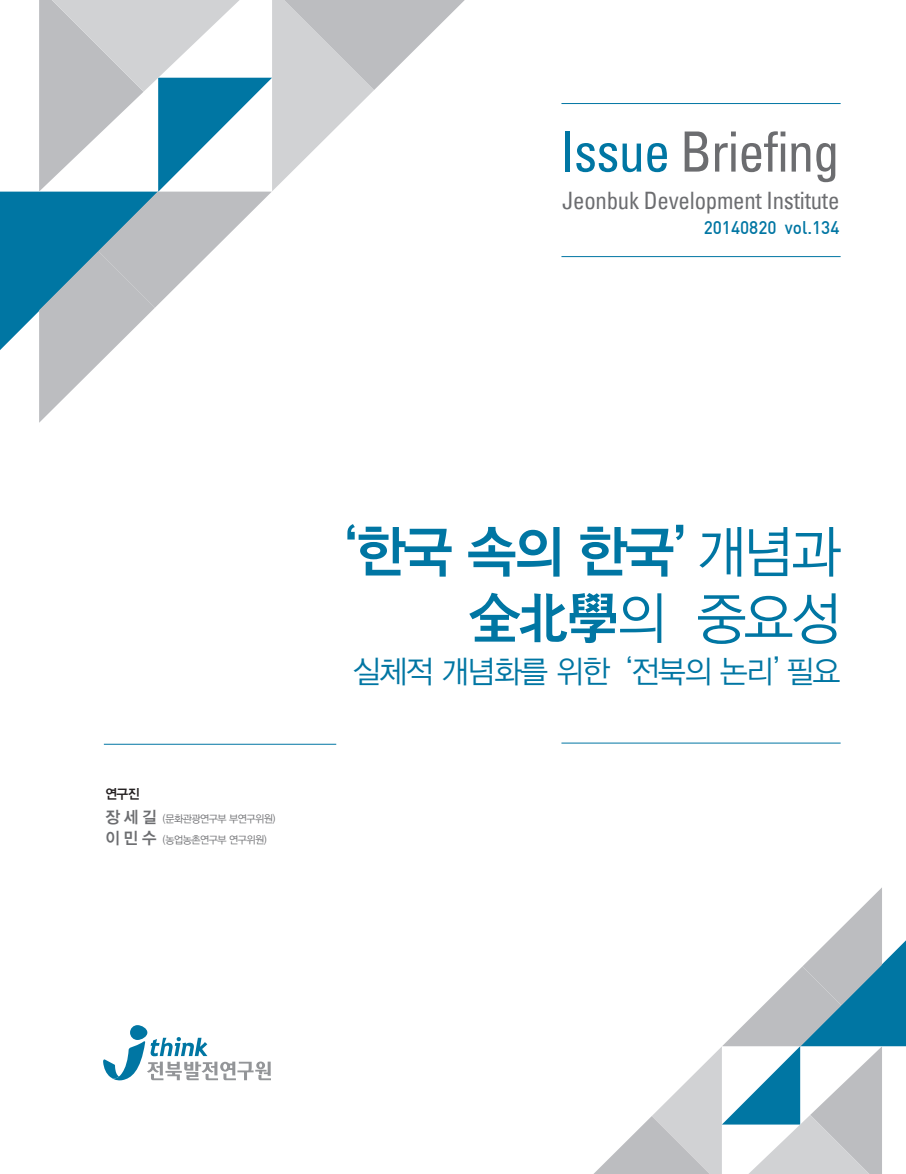
<style>
.page{position:relative;width:906px;height:1174px;background:#fff}
.page>*{position:absolute;margin:0;border:0;box-sizing:border-box;transform-origin:0 0}
.t1{font:56.4px "YDIYGO340";color:#0076a3;scale:.95 1}
.t2{font:56.4px "YDIYGO320";color:#0076a3;scale:.95 1}
.t3{font:55.5px "Univecon";letter-spacing:-.02em;color:#6c6d70;scale:.95 1}
.t4{font:31.5px "YDIYGO320";letter-spacing:-.04em;color:#0076a3;scale:.95 1}
.t5{font:24px "Univecon";letter-spacing:-.01em;color:#6c6d70;scale:.95 1}
.t6{font:18px "Dinmed";color:#0076a3;scale:.95 1}
.t7{font:13.5px "YDIYGO340";color:#231f20;scale:.95 1}
.t8{font:10.5px/21px "YDIYGO320";letter-spacing:-.05em;color:#6c6d70;scale:.95 1}
.s1{color:#0076a3}
.s2{font-family:"YDIYGO340";font-size:16.5px}
.s3{font-family:"YDIYGO320"}
.s4{font-family:"YDIYGO340"}
</style>
<div class="page">
<svg style="left:0;top:191px;width:39px;height:159px;background:#2087ae"></svg>
<svg style="left:39px;top:0;width:426px;height:423px"></svg>
<svg style="left:593px;top:887px;width:313px;height:287px"></svg>
<hr style="left:104px;top:744px;width:232px;height:1px;background:#0076a3">
<hr style="left:561px;top:742px;width:279px;height:1px;background:#0076a3">
<hr style="left:561px;top:103px;width:279px;height:1px;background:#0076a3">
<hr style="left:561px;top:256px;width:279px;height:1px;background:#0076a3">
<div style="left:130px;top:1025px;width:17px;height:15px;background:#0076a3;border-radius:7px"></div>
<svg style="left:104px;top:1037px;width:166px;height:43px"></svg>
<h2 class="t3" style="left:560px;top:117px;width:295px"><span class="s1">Issue</span> Briefing</h2>
<h3 class="t5" style="left:562px;top:185px;width:293px">Jeonbuk Development Institute</h3>
<h3 class="t6" style="left:703px;top:216px;width:144px">20140820 vol.134</h3>
<p class="t7" style="left:105px;top:786px;width:37px">연구진</p>
<p class="t8" style="left:105px;top:808px;width:180px"><span class="s2">장 세 길</span> (문화관광연구부 부연구위원) <span class="s2">이 민 수</span> (농업농촌연구부 연구위원)</p>
<h1 class="t1" style="left:305px;top:519px;width:565px">‘한국 속의 한국’<span class="s3">개념과</span></h1>
<h1 class="t2" style="left:469px;top:587px;width:393px"><span class="s4">全北學</span>의 중요성</h1>
<h3 class="t4" style="left:353px;top:655px;width:514px">실체적 개념화를 위한 ‘전북의 논리’필요</h3>
</div>
